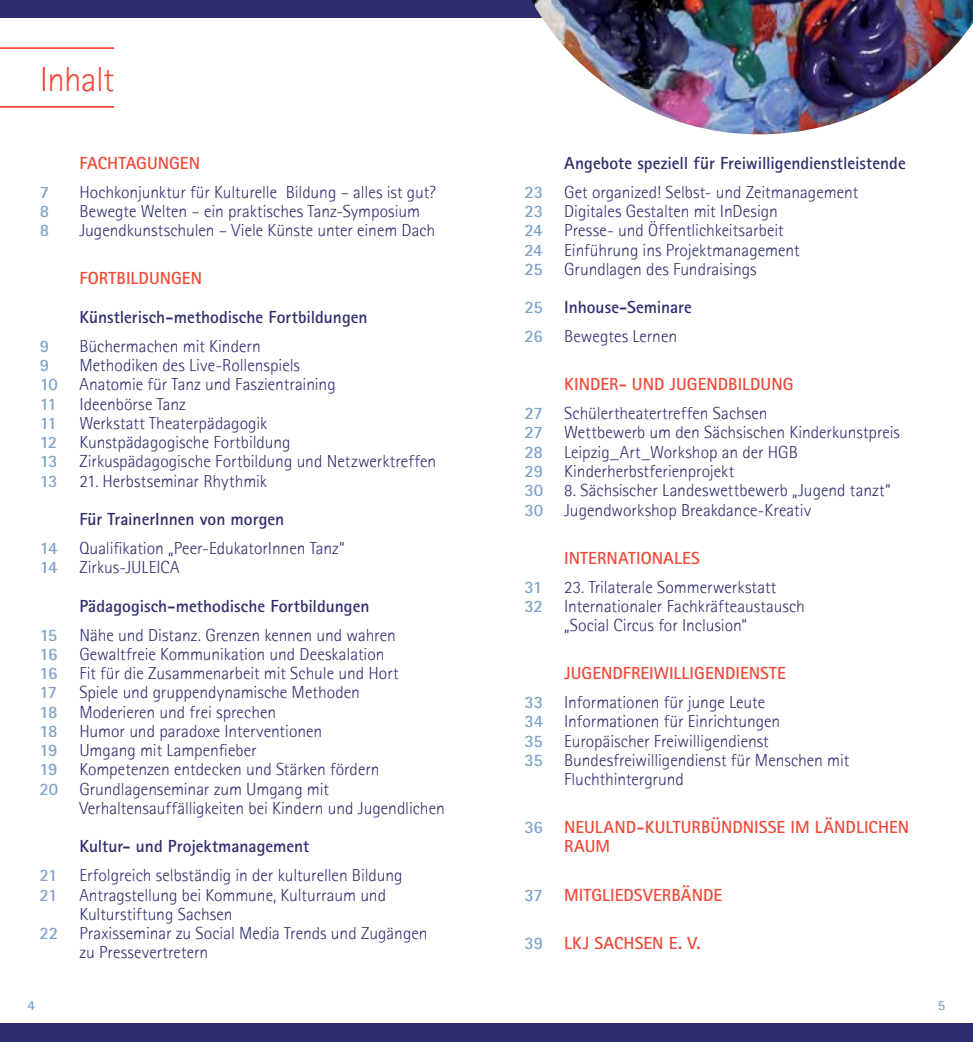
<style>
.page{position:relative;width:973px;height:1042px;background:#fff}
.page>*{position:absolute;margin:0;border:0;box-sizing:border-box;transform-origin:0 0}
.t1{font:300 35px "Rotis Sans Serif";letter-spacing:-.02em;color:#f04938}
.t2{font:300 17.5px/19.2px "Rotis Sans Serif";color:#2e2c6c}
.t3{font:700 17.5px "Rotis Sans Serif Std";color:#2e2c6c}
.t4{font:700 17.5px "Rotis Sans Serif Std";letter-spacing:.005em;color:#f04938}
.t5{font:700 17.5px "Rotis Sans Serif Std";letter-spacing:-.06em;color:#7da3cc}
.t6{font:700 14px "Rotis Sans Serif Std";color:#7da3cc}
.s1{font-family:"Rotis Sans Serif Std";font-weight:700;color:#7da3cc}
.s2{color:#7da3cc}
</style>
<div class="page">
<div style="left:0;top:1023px;width:972px;height:19px;background:#2e2c6c"></div>
<div style="left:0;top:0;width:972px;height:17px;background:#2e2c6c"></div>
<hr style="left:0;top:106px;width:114px;height:2px;background:#f04938">
<hr style="left:0;top:47px;width:114px;height:2px;background:#f04938">
<img style="left:531px;top:0;width:441px;height:134px">
<h1 class="t1" style="left:40px;top:59px;width:76px">Inhalt</h1>
<p class="t4" style="left:79px;top:152px;width:122px">Fachtagungen</p>
<p class="t5" style="left:40px;top:181px;width:11px">7</p>
<p class="t2" style="left:79px;top:182px;width:358px">Hochkonjunktur für Kulturelle Bildung – alles ist gut?</p>
<p class="t5" style="left:40px;top:200px;width:11px">8</p>
<p class="t2" style="left:79px;top:201px;width:342px">Bewegte Welten – ein praktisches Tanz-Symposium</p>
<p class="t5" style="left:40px;top:219px;width:11px">8</p>
<p class="t2" style="left:79px;top:221px;width:357px">Jugendkunstschulen – Viele Künste unter einem Dach</p>
<p class="t4" style="left:79px;top:267px;width:124px">Fortbildungen</p>
<p class="t3" style="left:79px;top:306px;width:289px">Künstlerisch-methodische Fortbildungen</p>
<p class="t5" style="left:40px;top:335px;width:11px">9</p>
<p class="t2" style="left:79px;top:336px;width:183px">Büchermachen mit Kindern</p>
<p class="t5" style="left:40px;top:354px;width:11px">9</p>
<p class="t2" style="left:40px;top:355px;width:297px;text-align:center">Methodiken des Live-Rollenspiels<br><span class="s1">10</span> Anatomie für Tanz und Faszientraining</p>
<p class="t5" style="left:40px;top:393px;width:19px">11</p>
<p class="t2" style="left:79px;top:394px;width:108px">Ideenbörse Tanz</p>
<p class="t5" style="left:40px;top:412px;width:19px">11</p>
<p class="t2" style="left:79px;top:413px;width:189px">Werkstatt Theaterpädagogik</p>
<p class="t5" style="left:40px;top:431px;width:19px">12</p>
<p class="t2" style="left:79px;top:432px;width:213px">Kunstpädagogische Fortbildung</p>
<p class="t5" style="left:40px;top:450px;width:19px">13</p>
<p class="t2" style="left:79px;top:452px;width:358px">Zirkuspädagogische Fortbildung und Netzwerktreffen</p>
<p class="t5" style="left:40px;top:470px;width:19px">13</p>
<p class="t2" style="left:79px;top:471px;width:189px">21. Herbstseminar Rhythmik</p>
<p class="t3" style="left:79px;top:508px;width:206px">Für TrainerInnen von morgen</p>
<p class="t5" style="left:40px;top:537px;width:19px">14</p>
<p class="t2" style="left:79px;top:538px;width:267px">Qualifikation „Peer-EdukatorInnen Tanz“</p>
<p class="t5" style="left:40px;top:556px;width:19px">14</p>
<p class="t2" style="left:79px;top:558px;width:102px">Zirkus-JULEICA</p>
<p class="t3" style="left:79px;top:595px;width:291px">Pädagogisch-methodische Fortbildungen</p>
<p class="t5" style="left:40px;top:624px;width:19px">15</p>
<p class="t2" style="left:79px;top:625px;width:318px">Nähe und Distanz. Grenzen kennen und wahren</p>
<p class="t5" style="left:40px;top:643px;width:19px">16</p>
<p class="t2" style="left:79px;top:644px;width:306px">Gewaltfreie Kommunikation und Deeskalation</p>
<p class="t5" style="left:40px;top:662px;width:19px">16</p>
<p class="t2" style="left:79px;top:663px;width:321px">Fit für die Zusammenarbeit mit Schule und Hort</p>
<p class="t5" style="left:40px;top:681px;width:19px">17</p>
<p class="t2" style="left:40px;top:683px;width:341px;text-indent:40px">Spiele und gruppendynamische Methoden <span class="s1">18</span> Moderieren und frei sprechen<br><span class="s1">18</span> Humor und paradoxe Interventionen<br><span class="s1">19</span> Umgang mit Lampenfieber<br><span class="s1">19</span> Kompetenzen entdecken und Stärken fördern <span class="s1">20</span> Grundlagenseminar zum Umgang mit</p>
<p class="t2" style="left:79px;top:798px;width:367px">Verhaltensauffälligkeiten bei Kindern und Jugendlichen</p>
<p class="t3" style="left:79px;top:835px;width:231px">Kultur- und Projektmanagement</p>
<p class="t2" style="left:40px;top:866px;width:364px"><span class="s1">21</span> Erfolgreich selbständig in der kulturellen Bildung</p>
<p class="t2" style="left:40px;top:885px;width:348px"><span class="s1">21</span> Antragstellung bei Kommune, Kulturraum und</p>
<p class="t2" style="left:79px;top:904px;width:155px">Kulturstiftung Sachsen</p>
<p class="t2" style="left:40px;top:923px;width:389px"><span class="s1">22</span> Praxisseminar zu Social Media Trends und Zugängen</p>
<p class="t2" style="left:79px;top:943px;width:130px">zu Pressevertretern</p>
<p class="t3" style="left:564px;top:152px;width:343px">Angebote speziell für Freiwilligendienstleistende</p>
<p class="t2" style="left:524px;top:182px;width:335px"><span class="s1">23</span> Get organized! Selbst- und Zeitmanagement <span class="s1">23</span> Digitales Gestalten mit InDesign<br><span class="s1">24</span> Presse- und Öffentlichkeitsarbeit<br><span class="s1">24</span> Einführung ins Projektmanagement<br><span class="s1">25</span> Grundlagen des Fundraisings</p>
<p class="t3" style="left:524px;top:296px;width:169px"><span class="s2">25</span> Inhouse-Seminare</p>
<p class="t2" style="left:524px;top:327px;width:154px"><span class="s1">26</span> Bewegtes Lernen</p>
<p class="t4" style="left:564px;top:373px;width:231px">Kinder- und Jugendbildung</p>
<p class="t2" style="left:524px;top:404px;width:377px"><span class="s1">27</span> Schülertheatertreffen Sachsen<br><span class="s1">27</span> Wettbewerb um den Sächsischen Kinderkunstpreis <span class="s1">28</span> Leipzig_Art_Workshop an der HGB<br><span class="s1">29</span> Kinderherbstferienprojekt<br><span class="s1">30</span> 8. Sächsischer Landeswettbewerb „Jugend tanzt“ <span class="s1">30</span> Jugendworkshop Breakdance-Kreativ</p>
<p class="t4" style="left:564px;top:547px;width:127px">Internationales</p>
<p class="t2" style="left:524px;top:577px;width:253px"><span class="s1">31</span> 23. Trilaterale Sommerwerkstatt</p>
<p class="t2" style="left:524px;top:596px;width:282px"><span class="s1">32</span> Internationaler Fachkräfteaustausch</p>
<p class="t2" style="left:564px;top:615px;width:184px">„Social Circus for Inclusion“</p>
<p class="t4" style="left:564px;top:662px;width:205px">Jugendfreiwilligendienste</p>
<p class="t2" style="left:524px;top:692px;width:242px"><span class="s1">33</span> Informationen für junge Leute</p>
<p class="t2" style="left:524px;top:712px;width:257px"><span class="s1">34</span> Informationen für Einrichtungen</p>
<p class="t2" style="left:524px;top:731px;width:246px"><span class="s1">35</span> Europäischer Freiwilligendienst</p>
<p class="t2" style="left:524px;top:750px;width:326px"><span class="s1">35</span> Bundesfreiwilligendienst für Menschen mit</p>
<p class="t2" style="left:564px;top:769px;width:121px">Fluchthintergrund</p>
<p class="t4" style="left:524px;top:816px;width:238px"><span class="s2">36</span> Neuland-Kulturbündnisse</p>
<p class="t4" style="left:790px;top:816px;width:120px">im ländlichen</p>
<p class="t4" style="left:564px;top:835px;width:45px">Raum</p>
<p class="t4" style="left:524px;top:883px;width:197px"><span class="s2">37</span> Mitgliedsverbände</p>
<p class="t4" style="left:524px;top:932px;width:178px"><span class="s2">39</span> LKJ SACHSEN E. V.</p>
<p class="t6" style="left:27px;top:996px;width:9px">4</p>
<p class="t6" style="left:937px;top:996px;width:9px">5</p>
</div>
